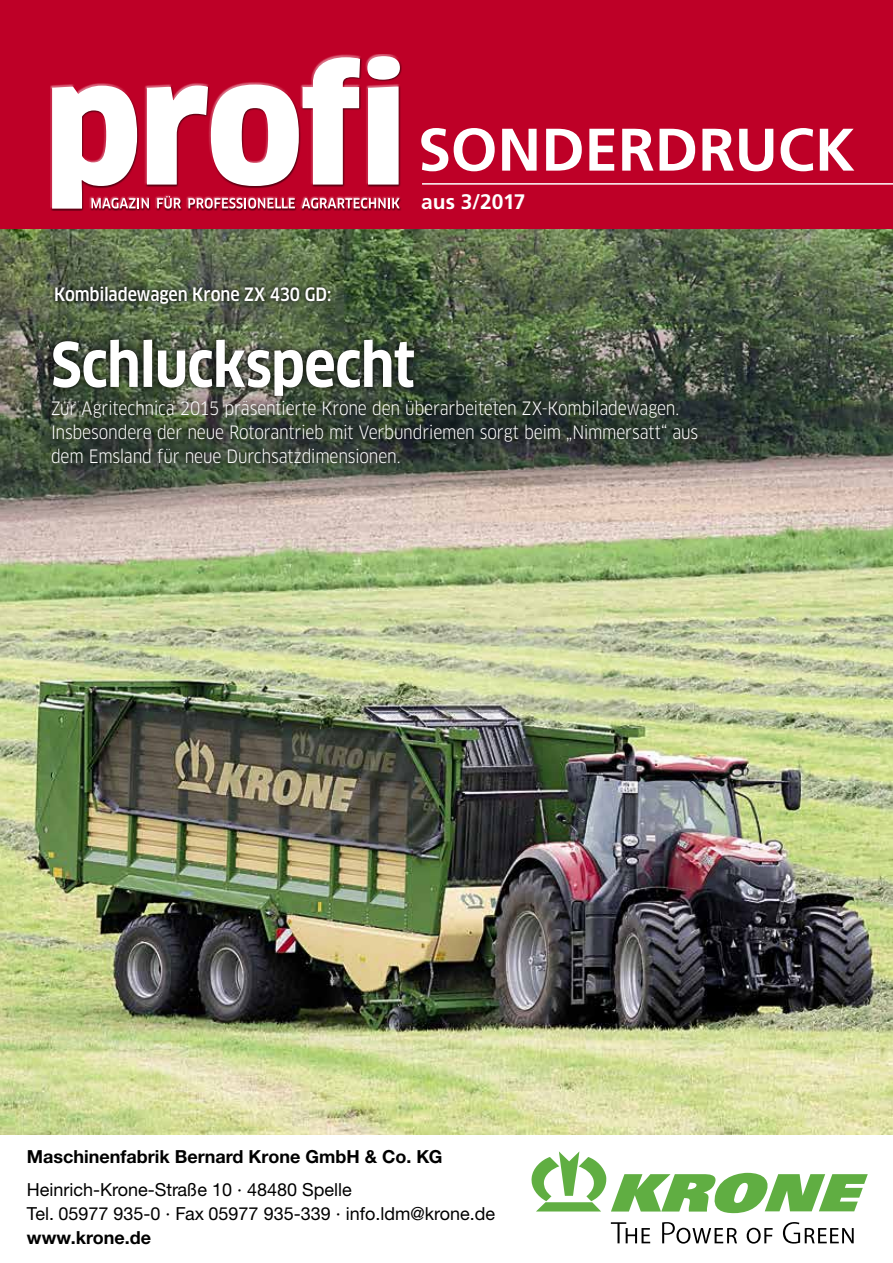
<style>
.page{position:relative;width:893px;height:1263px;background:#fff}
.page>*{position:absolute;margin:0;border:0;box-sizing:border-box;transform-origin:0 0}
.t1{font:700 condensed 60px "Clan OT";letter-spacing:-.015em;color:#fff}
.t2{font:700 60px "Frutiger LT Pro";color:#fff}
.t3{font:700 21px "Frutiger LT Pro";letter-spacing:-.01em;color:#fff}
.t4{font:condensed 18px/24px "Clan OT";letter-spacing:-.015em;color:#fff}
.t5{font:18px/24px "Helvetica Neue LTW1 G";color:#000}
.t6{font:700 18px "Helvetica Neue LTW1 G";color:#000}
.t7{font:500 condensed 18px "Clan OT";letter-spacing:-.005em;color:#fff}
</style>
<div class="page">
<div style="left:0;top:0;width:893px;height:234px;background:#be0027"></div>
<hr style="left:422px;top:183px;width:471px;height:2px;background:#fff">
<div style="left:50px;top:58px;width:352px;height:153px;background:#000;opacity:.5"></div>
<svg style="left:52px;top:57px;width:348px;height:152px"></svg>
<img style="left:0;top:230px;width:893px;height:905px">
<svg style="left:51px;top:282px;width:284px;height:26px"></svg>
<svg style="left:45px;top:333px;width:659px;height:137px"></svg>
<svg style="left:531px;top:1151px;width:337px;height:62px"></svg>
<svg style="left:611px;top:1222px;width:39px;height:21px"></svg>
<svg style="left:662px;top:1222px;width:75px;height:21px"></svg>
<svg style="left:747px;top:1228px;width:26px;height:15px"></svg>
<svg style="left:783px;top:1222px;width:71px;height:21px"></svg>
<h1 class="t2" style="left:418px;top:115px;width:439px">SONDERDRUCK</h1>
<p class="t3" style="left:421px;top:190px;width:106px">aus 3/2017</p>
<p class="t7" style="left:54px;top:284px;width:279px">Kombiladewagen Krone ZX 430 GD:</p>
<h1 class="t1" style="left:51px;top:330px;width:366px">Schluckspecht</h1>
<p class="t4" style="left:51px;top:397px;width:649px">Zur Agritechnica 2015 präsentierte Krone den überarbeiteten ZX-Kombiladewagen.<br>Insbesondere der neue Rotorantrieb mit Verbundriemen sorgt beim „Nimmersatt“ aus dem Emsland für neue Durchsatzdimensionen.</p>
<p class="t6" style="left:27px;top:1145px;width:417px">Maschinenfabrik Bernard Krone GmbH &amp; Co. KG</p>
<p class="t5" style="left:27px;top:1177px;width:470px">Heinrich-Krone-Straße 10 · 48480 Spelle<br>Tel. 05977 935-0 · Fax 05977 935-339 · info.ldm@krone.de</p>
<p class="t6" style="left:27px;top:1226px;width:126px">www.krone.de</p>
</div>
